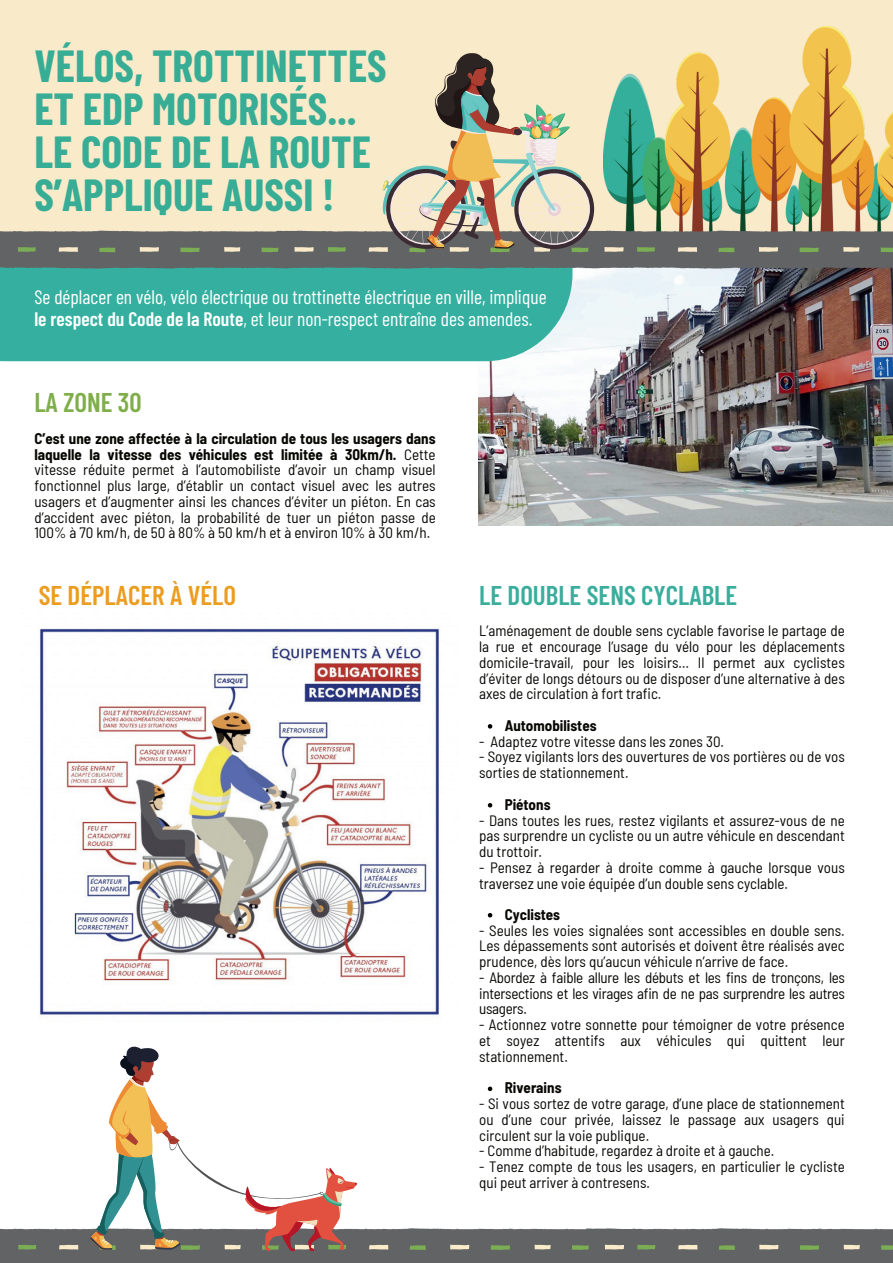
<style>
.page{position:relative;width:893px;height:1263px;background:#fff}
.page>*{position:absolute;margin:0;border:0;box-sizing:border-box;transform-origin:0 0}
.t1{font:700 43.95px/42.9px "Barlow Condensed";color:#38ad95}
.t2{font:600 27px "Barlow Condensed";color:#3aad9c}
.t3{font:600 27px "Barlow Condensed";color:#ec9d21}
.t4{font:600 27px "Barlow Condensed";color:#7fae4a}
.t5{font:19.5px/21.5px "Barlow Condensed";color:#fff}
.t6{font:semi-condensed 15px/15.8px "Barlow";color:#080704;text-align:justify}
.t7{font:700 semi-condensed 15px "Barlow";color:#080704}
.s1{font-weight:600}
.s2{font-weight:700}
</style>
<div class="page">
<img style="left:479px;top:269px;width:414px;height:256px">
<div style="left:0;top:269px;width:572px;height:92px;background:#35b0a0"></div>
<div style="left:0;top:0;width:893px;height:265px;background:#f9eaca"></div>
<img style="left:803px;top:26px;width:48px;height:26px">
<svg style="left:0;top:52px;width:893px;height:217px"></svg>
<img style="left:39px;top:628px;width:401px;height:387px">
<svg style="left:488px;top:724px;width:4px;height:5px"></svg>
<svg style="left:488px;top:803px;width:4px;height:4px"></svg>
<svg style="left:488px;top:913px;width:4px;height:4px"></svg>
<svg style="left:0;top:1046px;width:893px;height:217px"></svg>
<p class="t1" style="left:34px;top:42px;width:354px">VÉLOS, TROTTINETTES<br>ET EDP MOTORISÉS...<br>LE CODE DE LA ROUTE<br>S’APPLIQUE AUSSI !</p>
<p class="t5" style="left:34px;top:285px;width:514px">Se déplacer en vélo, vélo électrique ou trottinette électrique en ville, implique <span class="s1">le respect du Code de la Route</span>, et leur non-respect entraîne des amendes.</p>
<p class="t4" style="left:34px;top:383px;width:109px">LA ZONE 30</p>
<p class="t6" style="left:34px;top:429px;width:403px"><span class="s2">C’est une zone affectée à la circulation de tous les usagers dans laquelle la vitesse des véhicules est limitée à 30km/h.</span> Cette vitesse réduite permet à l’automobiliste d’avoir un champ visuel fonctionnel plus large, d’établir un contact visuel avec les autres usagers et d’augmenter ainsi les chances d’éviter un piéton. En cas d’accident avec piéton, la probabilité de tuer un piéton passe de 100% à 70 km/h, de 50 à 80% à 50 km/h et à environ 10% à 30 km/h.</p>
<p class="t3" style="left:39px;top:576px;width:199px">SE DÉPLACER À VÉLO</p>
<p class="t2" style="left:479px;top:576px;width:260px">LE DOUBLE SENS CYCLABLE</p>
<p class="t6" style="left:479px;top:622px;width:367px">L’aménagement de double sens cyclable favorise le partage de la rue et encourage l’usage du vélo pour les déplacements domicile-travail, pour les loisirs… Il permet aux cyclistes d’éviter de longs détours ou de disposer d’une alternative à des axes de circulation à fort trafic.</p>
<p class="t6" style="left:479px;top:732px;width:246px">- Adaptez votre vitesse dans les zones 30.</p>
<p class="t6" style="left:479px;top:748px;width:367px">- Soyez vigilants lors des ouvertures de vos portières ou de vos sorties de stationnement.</p>
<p class="t7" style="left:505px;top:715px;width:93px">Automobilistes</p>
<p class="t7" style="left:505px;top:793px;width:47px">Piétons</p>
<p class="t6" style="left:479px;top:811px;width:367px">- Dans toutes les rues, restez vigilants et assurez-vous de ne pas surprendre un cycliste ou un autre véhicule en descendant du trottoir.</p>
<p class="t6" style="left:479px;top:858px;width:367px">- Pensez à regarder à droite comme à gauche lorsque vous traversez une voie équipée d’un double sens cyclable.</p>
<p class="t7" style="left:505px;top:903px;width:57px">Cyclistes</p>
<p class="t6" style="left:479px;top:921px;width:367px">- Seules les voies signalées sont accessibles en double sens.<br>Les dépassements sont autorisés et doivent être réalisés avec prudence, dès lors qu’aucun véhicule n’arrive de face.</p>
<p class="t6" style="left:479px;top:968px;width:367px">- Abordez à faible allure les débuts et les fins de tronçons, les intersections et les virages afin de ne pas surprendre les autres usagers.</p>
<p class="t6" style="left:479px;top:1016px;width:367px">- Actionnez votre sonnette pour témoigner de votre présence et soyez attentifs aux véhicules qui quittent leur stationnement.</p>
<p class="t6" style="left:479px;top:1095px;width:367px">- Si vous sortez de votre garage, d’une place de stationnement ou d’une cour privée, laissez le passage aux usagers qui circulent sur la voie publique.</p>
<p class="t6" style="left:479px;top:1142px;width:297px">- Comme d’habitude, regardez à droite et à gauche.</p>
<p class="t6" style="left:479px;top:1158px;width:367px">- Tenez compte de tous les usagers, en particulier le cycliste qui peut arriver à contresens.</p>
<p class="t7" style="left:505px;top:1077px;width:58px">Riverains</p>
</div>
